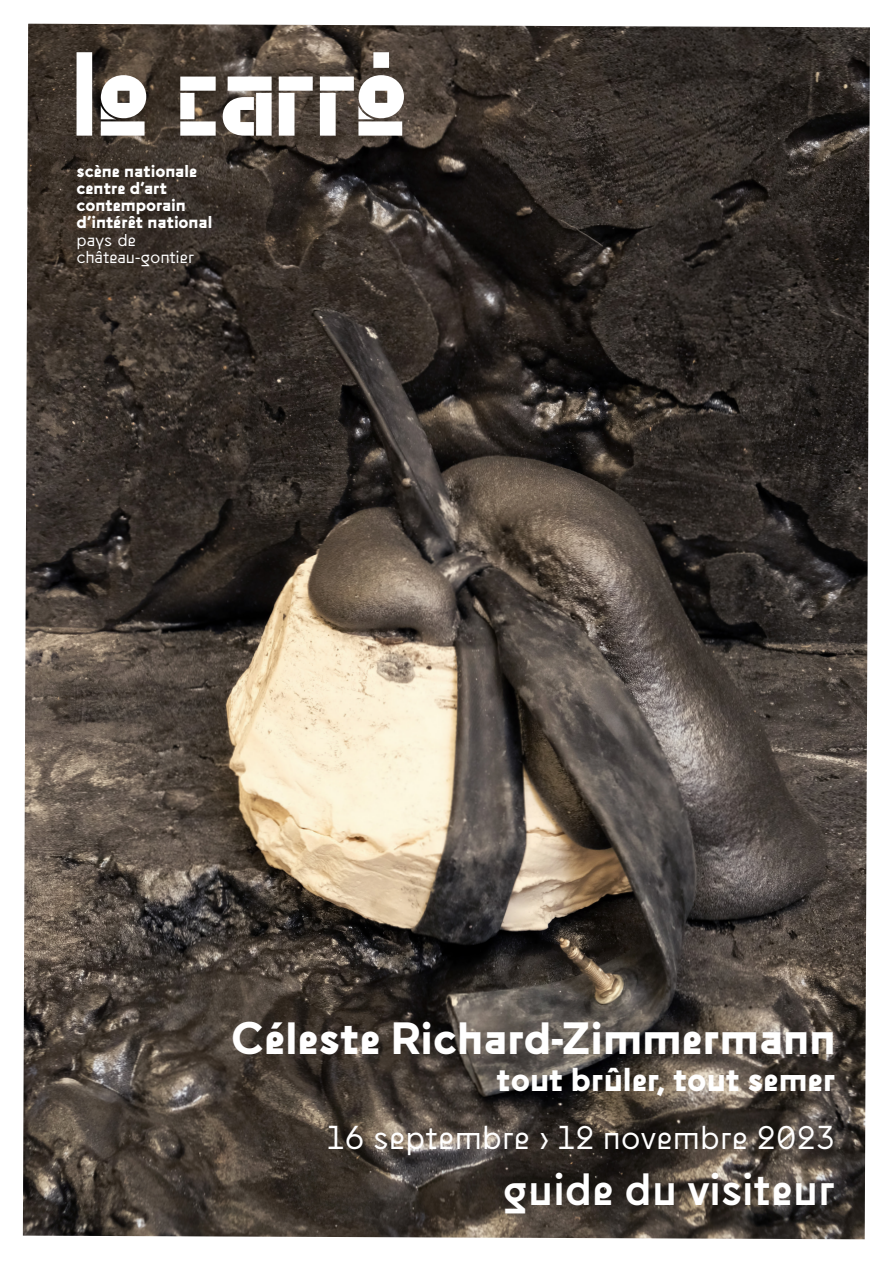
<style>
.page{position:relative;width:893px;height:1263px;background:#fff}
.page>*{position:absolute;margin:0;border:0;box-sizing:border-box;transform-origin:0 0}
.TITRE{font:700 45px "Maax";color:#fff}
.TEXTE{font:500 45px "Maax";color:#fff}
.SOUSTITRE{font:33px "Maax";letter-spacing:-.005em;color:#fff}
.SOUSTITRE-2{font:700 33px "Maax";color:#fff}
.t1{font:700 17.1px/17.1px "Maax";letter-spacing:-.005em;color:#fff}
.s1{font-weight:400}
</style>
<div class="page">
<img style="left:23px;top:24px;width:847px;height:1215px">
<svg style="left:77px;top:52px;width:327px;height:84px"></svg>
<p class="t1" style="left:77px;top:162px;width:137px">scène nationale centre d’art contemporain d’intérêt national <span class="s1">pays de château-gontier</span></p>
<p class="TITRE" style="left:231px;top:1008px;width:606px">Céleste Richard-Zimmermann</p>
<p class="SOUSTITRE-2" style="left:497px;top:1058px;width:340px">tout brûler, tout semer</p>
<p class="SOUSTITRE" style="left:327px;top:1116px;width:510px">16 septembre › 12 novembre 2023</p>
<p class="TEXTE" style="left:502px;top:1160px;width:335px">guide du visiteur</p>
</div>
